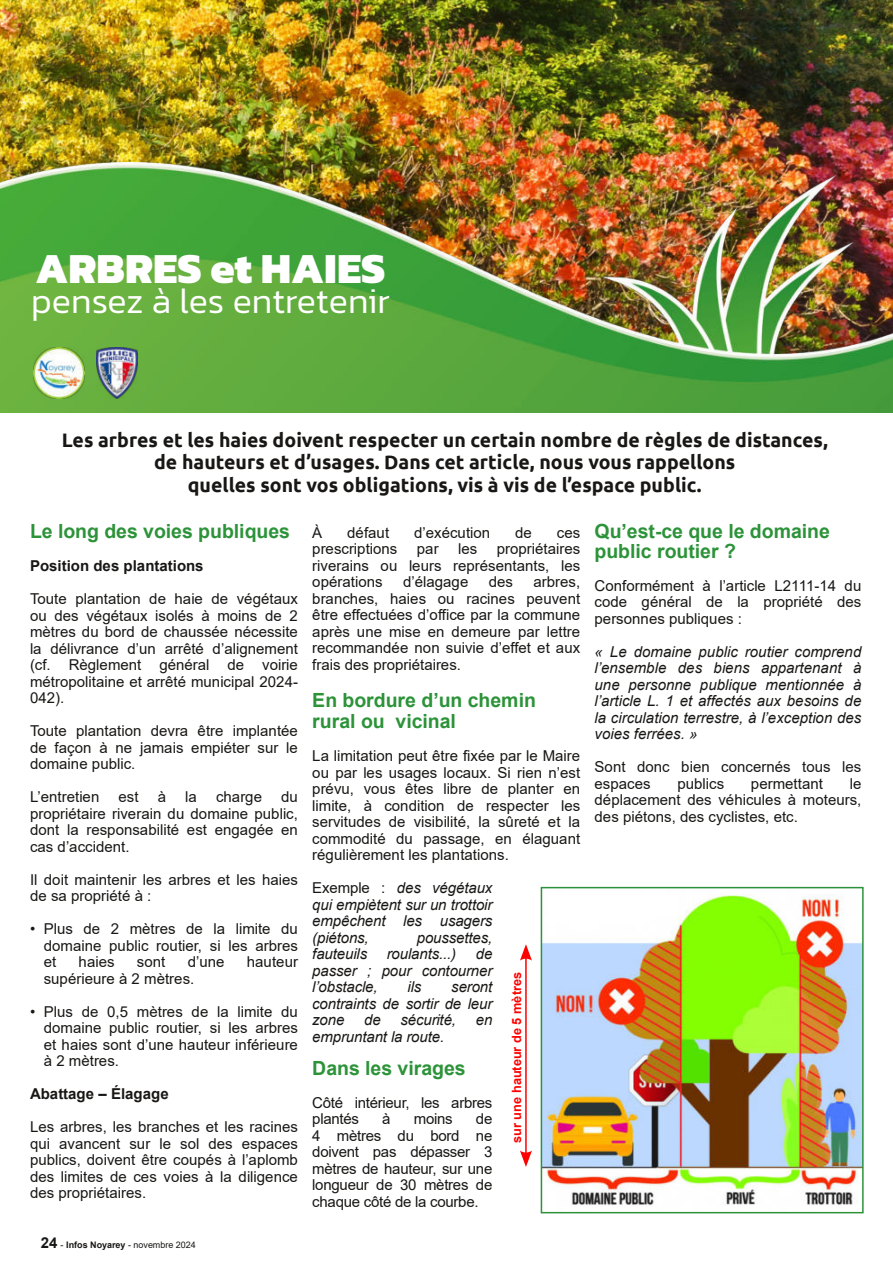
<style>
.page{position:relative;width:893px;height:1263px;background:#fff}
.page>*{position:absolute;margin:0;border:0;box-sizing:border-box;transform-origin:0 0}
.t1{font:800 43.5px "Kanit";color:#fff}
.t2{font:300 36px "Kanit";color:#fff}
.t3{font:700 19.5px/22.5px "Ubuntu";color:#181715;text-align:center}
.t4{font:700 19.5px/21px "Arial";color:#2c9339}
.t5{font:15px/16.5px "Arial";letter-spacing:.005em;color:#181715;text-align:justify}
.t6{font:italic 15px/16.5px "Arial";letter-spacing:-.005em;color:#181715;text-align:justify}
.t7{font:700 15px "Arial";color:#181715}
.t8{font:15px/16.5px "Arial";letter-spacing:-.015em;color:#181715}
.t9{font:700 12.75px "Arial";color:#f00}
.t10{font:9px "Arial";letter-spacing:-.005em;color:#181715}
.s1{font-weight:700;font-size:15px}
.s2{font-weight:700}
.s3{font-style:normal}
</style>
<div class="page">
<img style="left:0;top:0;width:893px;height:162px">
<img style="left:0;top:162px;width:893px;height:250px">
<img style="left:544px;top:894px;width:317px;height:311px">
<div style="left:541px;top:887px;width:323px;height:326px;border:2px solid #2c9339"></div>
<hr style="left:525px;top:956px;width:2px;height:199px;background:#f00">
<svg style="left:520px;top:944px;width:12px;height:17px"></svg>
<svg style="left:520px;top:1150px;width:12px;height:17px"></svg>
<img style="left:33px;top:347px;width:51px;height:51px">
<img style="left:97px;top:347px;width:41px;height:51px">
<h1 class="t1" style="left:36px;top:234px;width:351px">ARBRES et HAIES</h1>
<h2 class="t2" style="left:31px;top:276px;width:360px">pensez à les entretenir</h2>
<h3 class="t3" style="left:62px;top:428px;width:768px">Les arbres et les haies doivent respecter un certain nombre de règles de distances, de hauteurs et d’usages. Dans cet article, nous vous rappellons<br>quelles sont vos obligations, vis à vis de l’espace public.</h3>
<h3 class="t4" style="left:30px;top:521px;width:261px">Le long des voies publiques</h3>
<p class="t7" style="left:30px;top:555px;width:175px">Position des plantations</p>
<p class="t5" style="left:30px;top:590px;width:270px">Toute plantation de haie de végétaux ou des végétaux isolés à moins de 2 mètres du bord de chaussée nécessite la délivrance d’un arrêté d’alignement (cf. Règlement général de voirie métropolitaine et arrêté municipal 2024- 042).</p>
<p class="t5" style="left:30px;top:722px;width:269px">Toute plantation devra être implantée de façon à ne jamais empiéter sur le domaine public.</p>
<p class="t5" style="left:30px;top:788px;width:71px">L’entretien</p>
<p class="t5" style="left:119px;top:788px;width:22px">est</p>
<p class="t5" style="left:158px;top:788px;width:10px">à</p>
<p class="t5" style="left:185px;top:788px;width:13px">la</p>
<p class="t5" style="left:216px;top:788px;width:47px">charge</p>
<p class="t5" style="left:30px;top:788px;width:269px;text-indent:251px">du propriétaire riverain du domaine public, dont la responsabilité est engagée en cas d’accident.</p>
<p class="t5" style="left:30px;top:871px;width:269px">Il doit maintenir les arbres et les haies de sa propriété à :</p>
<p class="t5" style="left:44px;top:920px;width:256px;text-indent:-14px">• Plus de 2 mètres de la limite du domaine public routier, si les arbres et</p>
<p class="t5" style="left:79px;top:953px;width:37px">haies</p>
<p class="t5" style="left:137px;top:953px;width:30px">sont</p>
<p class="t5" style="left:188px;top:953px;width:38px">d’une</p>
<p class="t5" style="left:247px;top:953px;width:53px">hauteur</p>
<p class="t5" style="left:44px;top:970px;width:152px">supérieure à 2 mètres.</p>
<p class="t5" style="left:44px;top:1003px;width:256px;text-indent:-14px">• Plus de 0,5 mètres de la limite du domaine public routier, si les arbres et haies sont d’une hauteur inférieure à 2 mètres.</p>
<p class="t7" style="left:30px;top:1083px;width:140px">Abattage – Élagage</p>
<p class="t5" style="left:30px;top:1118px;width:269px">Les arbres, les branches et les racines qui avancent sur le sol des espaces publics, doivent être coupés à l’aplomb des limites de ces voies à la diligence des propriétaires.</p>
<p class="t10" style="left:41px;top:1239px;width:156px"><span class="s1">24</span> - <span class="s2">Infos Noyarey</span> - novembre 2024</p>
<p class="t5" style="left:312px;top:524px;width:12px">À</p>
<p class="t5" style="left:347px;top:524px;width:43px">défaut</p>
<p class="t5" style="left:414px;top:524px;width:78px">d’exécution</p>
<p class="t5" style="left:515px;top:524px;width:18px">de</p>
<p class="t5" style="left:557px;top:524px;width:25px">ces</p>
<p class="t5" style="left:312px;top:540px;width:87px">prescriptions</p>
<p class="t5" style="left:417px;top:540px;width:23px">par</p>
<p class="t5" style="left:458px;top:540px;width:21px">les</p>
<p class="t5" style="left:312px;top:540px;width:269px;text-indent:184px">propriétaires riverains ou leurs représentants, les opérations</p>
<p class="t5" style="left:403px;top:573px;width:67px">d’élagage</p>
<p class="t5" style="left:489px;top:573px;width:26px">des</p>
<p class="t5" style="left:312px;top:573px;width:269px;text-indent:221px">arbres, branches, haies ou racines peuvent être effectuées d’office par la commune après une mise en demeure par lettre recommandée non suivie d’effet et aux frais des propriétaires.</p>
<h3 class="t4" style="left:312px;top:690px;width:225px">En bordure d’un chemin rural ou vicinal</h3>
<p class="t5" style="left:312px;top:747px;width:269px">La limitation peut être fixée par le Maire ou par les usages locaux. Si rien n’est prévu, vous êtes libre de planter en limite, à condition de respecter les servitudes de visibilité, la sûreté et la commodité du passage, en élaguant régulièrement les plantations.</p>
<p class="t6" style="left:312px;top:880px;width:182px"><span class="s3">Exemple :</span> des végétaux qui empiètent sur un trottoir empêchent les usagers (piétons,</p>
<p class="t6" style="left:417px;top:929px;width:77px">poussettes,</p>
<p class="t6" style="left:312px;top:946px;width:56px">fauteuils</p>
<p class="t6" style="left:387px;top:946px;width:71px">roulants...)</p>
<p class="t6" style="left:312px;top:946px;width:182px;text-indent:163px">de passer ; pour contourner l’obstacle,</p>
<p class="t6" style="left:408px;top:979px;width:15px">ils</p>
<p class="t6" style="left:312px;top:979px;width:182px;text-indent:139px">seront contraints de sortir de leur zone</p>
<p class="t6" style="left:364px;top:1012px;width:18px">de</p>
<p class="t6" style="left:400px;top:1012px;width:57px">sécurité,</p>
<p class="t6" style="left:476px;top:1012px;width:18px">en</p>
<p class="t6" style="left:312px;top:1028px;width:133px">empruntant la route.</p>
<h3 class="t4" style="left:312px;top:1057px;width:155px">Dans les virages</h3>
<p class="t8" style="left:312px;top:1094px;width:182px">Côté intérieur, les arbres plantés</p>
<p class="t5" style="left:382px;top:1110px;width:10px">à</p>
<p class="t5" style="left:414px;top:1110px;width:40px">moins</p>
<p class="t5" style="left:312px;top:1110px;width:182px;text-indent:164px">de 4 mètres du bord ne doivent pas dépasser 3 mètres de hauteur, sur une longueur de 30 mètres de chaque côté de la courbe.</p>
<p class="t9" style="left:508px;top:1143px;width:172px;rotate:-90deg">sur une hauteur de 5 mètres</p>
<h3 class="t4" style="left:595px;top:522px;width:237px;line-height:19.5px">Qu’est-ce que le domaine public routier ?</h3>
<p class="t5" style="left:595px;top:577px;width:268px">Conformément à l’article L2111-14 du code général de la propriété des personnes publiques :</p>
<p class="t6" style="left:595px;top:643px;width:268px">« Le domaine public routier comprend l’ensemble des biens appartenant à une personne publique mentionnée à l’article L. 1 et affectés aux besoins de la circulation terrestre, à l’exception des voies ferrées. »</p>
<p class="t5" style="left:595px;top:759px;width:268px">Sont donc bien concernés tous les espaces</p>
<p class="t5" style="left:595px;top:775px;width:268px;text-indent:255px">le déplacement des véhicules à moteurs, des piétons, des cyclistes, etc.</p>
<p class="t5" style="left:677px;top:775px;width:48px">publics</p>
<p class="t5" style="left:751px;top:775px;width:73px">permettant</p>
</div>
